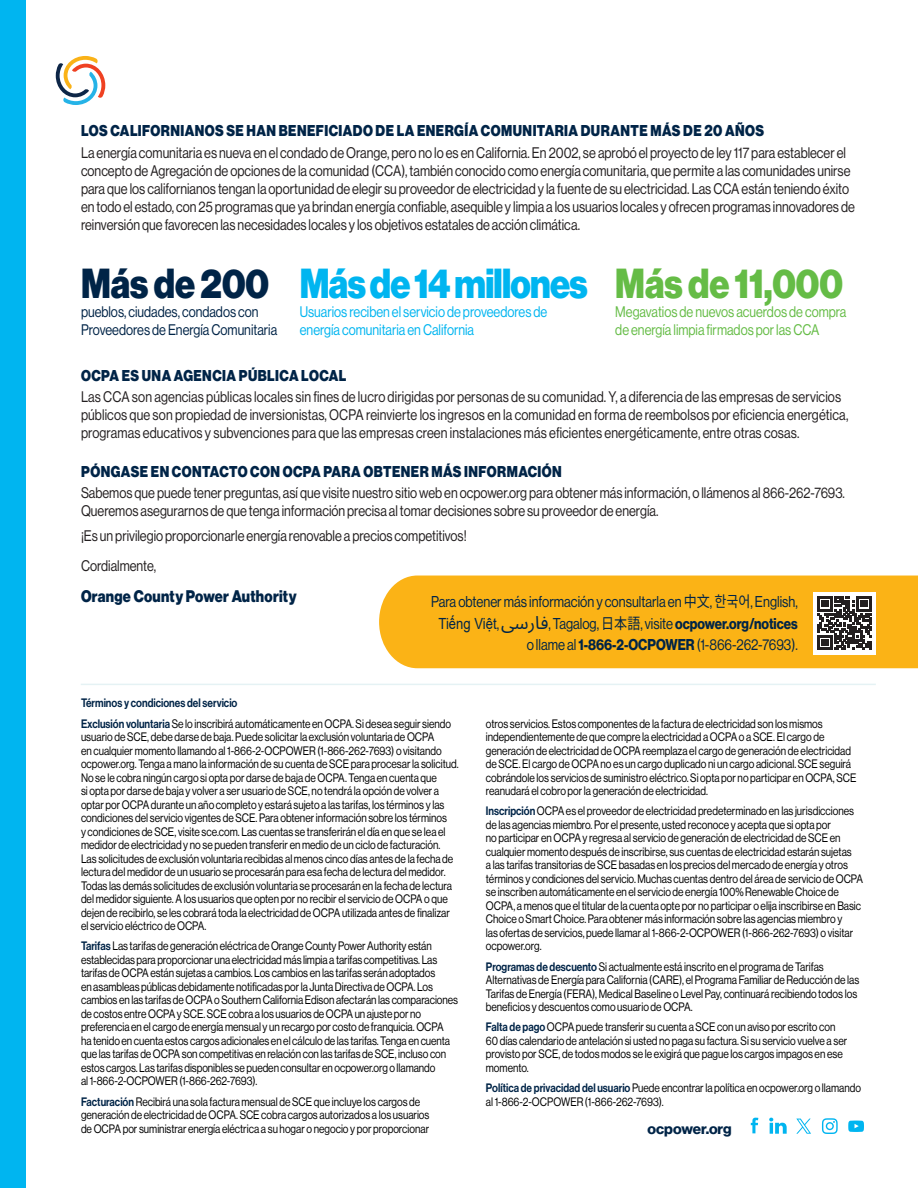
<style>
.page{position:relative;width:918px;height:1188px;background:#fff}
.page>*{position:absolute;margin:0;border:0;box-sizing:border-box;transform-origin:0 0}
.B1{font:41.1px "N Haas Grotesk DS Pro 95 Blk";letter-spacing:-.02em;color:#00b5f0;scale:.85 1}
.B1-2{font:41.1px "N Haas Grotesk DS Pro 95 Blk";color:#65bc46;scale:.85 1}
.B1-3{font:41.1px "N Haas Grotesk DS Pro 95 Blk";color:#002447;scale:.85 1}
.B1-4{font:18px "Noto Sans Arabic";color:#002447}
.B1-5{font:16.5px "N Haas Grotesk DS Pro 95 Blk";letter-spacing:.02em;color:#002447;scale:.85 1}
.B1-6{font:15.3px "N Haas Grotesk DS Pro 95 Blk";letter-spacing:.035em;color:#002447;scale:.85 1}
.B1-7{font:15.3px/21.6px "N Haas Grotesk DS Pro 55 Rg";color:#002447;scale:.85 1}
.B1-8{font:15px/18px "N Haas Grotesk DS Pro 55 Rg";color:#231f20;scale:.85 1}
.B1-9{font:15px/18px "N Haas Grotesk DS Pro 55 Rg";color:#00b5f0;scale:.85 1}
.B1-10{font:15px/18px "N Haas Grotesk DS Pro 55 Rg";color:#65bc46;scale:.85 1}
.B1-11{font:15px/18px "N Haas Grotesk DS Pro 55 Rg";color:#002447;scale:.85 1}
.t1{font:14.85px "N Haas Grotesk DS Pro 75 Bd";color:#002447}
.B1-12{font:12px/13.5px "N Haas Grotesk DS Pro 55 Rg";color:#000;scale:.85 1}
.B1-13{font:12px "N Haas Grotesk DS Pro 65 Md";color:#002447;scale:.85 1}
.s1{font-family:"Noto Sans CJ Ksc"}
.s2{font-family:"Noto Sans KR"}
.s3{font-family:"Arial"}
.s4{font-family:"Noto Sans JP"}
.s5{font-family:"N Haas Grotesk DS Pro 75 Bd"}
.s6{font-family:"N Haas Grotesk DS Pro 65 Md";color:#002447}
</style>
<div class="page">
<div style="left:0;top:0;width:25px;height:1188px;background:#00b5f0"></div>
<svg style="left:56px;top:56px;width:49px;height:49px"></svg>
<svg style="left:796px;top:1119px;width:15px;height:15px"></svg>
<svg style="left:751px;top:1118px;width:7px;height:15px"></svg>
<svg style="left:848px;top:1121px;width:16px;height:11px"></svg>
<svg style="left:822px;top:1118px;width:16px;height:16px"></svg>
<svg style="left:769px;top:1118px;width:18px;height:16px"></svg>
<div style="left:379px;top:576px;width:539px;height:92px;background:#fbb316"></div>
<hr style="left:81px;top:684px;width:795px;height:1px;background:#cbe6ea">
<div style="left:813px;top:592px;width:63px;height:63px;background:#fff"></div>
<svg style="left:818px;top:596px;width:53px;height:54px"></svg>
<p class="B1-6" style="left:81px;top:122px;width:805px">LOS CALIFORNIANOS SE HAN BENEFICIADO DE LA ENERGÍA COMUNITARIA DURANTE MÁS DE 20 AÑOS</p>
<p class="B1-8" style="left:81px;top:143px;width:912px">La energía comunitaria es nueva en el condado de Orange, pero no lo es en California. En 2002, se aprobó el proyecto de ley 117 para establecer el concepto de Agregación de opciones de la comunidad (CCA), también conocido como energía comunitaria, que permite a las comunidades unirse para que los californianos tengan la oportunidad de elegir su proveedor de electricidad y la fuente de su electricidad. Las CCA están teniendo éxito en todo el estado, con 25 programas que ya brindan energía confiable, asequible y limpia a los usuarios locales y ofrecen programas innovadores de reinversión que favorecen las necesidades locales y los objetivos estatales de acción climática.</p>
<p class="B1-3" style="left:81px;top:260px;width:223px">Más de 200</p>
<p class="B1-11" style="left:81px;top:303px;width:232px">pueblos, ciudades, condados con<br>Proveedores de Energía Comunitaria</p>
<p class="B1" style="left:300px;top:260px;width:340px">Más de 14 millones</p>
<p class="B1-9" style="left:300px;top:303px;width:293px">Usuarios reciben el servicio de proveedores de energía comunitaria en California</p>
<p class="B1-2" style="left:615px;top:260px;width:269px">Más de 11,000</p>
<p class="B1-10" style="left:615px;top:303px;width:273px">Megavatios de nuevos acuerdos de compra de energía limpia firmados por las CCA</p>
<p class="B1-6" style="left:81px;top:366px;width:314px">OCPA ES UNA AGENCIA PÚBLICA LOCAL</p>
<p class="B1-8" style="left:81px;top:388px;width:904px">Las CCA son agencias públicas locales sin fines de lucro dirigidas por personas de su comunidad. Y, a diferencia de las empresas de servicios públicos que son propiedad de inversionistas, OCPA reinvierte los ingresos en la comunidad en forma de reembolsos por eficiencia energética, programas educativos y subvenciones para que las empresas creen instalaciones más eficientes energéticamente, entre otras cosas.</p>
<p class="B1-6" style="left:81px;top:462px;width:567px">PÓNGASE EN CONTACTO CON OCPA PARA OBTENER MÁS INFORMACIÓN</p>
<p class="B1-8" style="left:81px;top:484px;width:900px">Sabemos que puede tener preguntas, así que visite nuestro sitio web en ocpower.org para obtener más información, o llámenos al 866-262-7693.<br>Queremos asegurarnos de que tenga información precisa al tomar decisiones sobre su proveedor de energía.</p>
<p class="B1-8" style="left:81px;top:527px;width:455px">¡Es un privilegio proporcionarle energía renovable a precios competitivos!</p>
<p class="B1-8" style="left:81px;top:556px;width:90px">Cordialmente,</p>
<p class="B1-5" style="left:81px;top:587px;width:255px">Orange County Power Authority</p>
<p class="B1-7" style="left:439px;top:591px;width:424px;text-indent:-7px">Para obtener más información y consultarla en <span class="s1">中文</span>, <span class="s2">한국어</span>, English,<br><span class="s3">Tiếng Việt</span>,</p>
<p class="B1-7" style="left:527px;top:613px;width:320px;line-height:21px;text-align:right">, Tagalog, <span class="s4">日本語</span>, visite <span class="s5">ocpower . org / notices<br></span>o llame al <span class="s5">1-866-2-OCPOWER</span> (1-866-262-7693).</p>
<p class="B1-4" style="left:501px;top:612px;width:49px">ی س فار</p>
<p class="B1-13" style="left:81px;top:696px;width:186px">Términos y condiciones del servicio</p>
<p class="B1-12" style="left:81px;top:717px;width:446px"><span class="s6">Exclusión voluntaria</span> Se lo inscribirá automáticamente en OCPA. Si desea seguir siendo usuario de SCE, debe darse de baja. Puede solicitar la exclusión voluntaria de OCPA<br>en cualquier momento llamando al 1-866-2-OCPOWER (1-866-262-7693) o visitando ocpower.org. Tenga a mano la información de su cuenta de SCE para procesar la solicitud.<br>No se le cobra ningún cargo si opta por darse de baja de OCPA. Tenga en cuenta que<br>si opta por darse de baja y volver a ser usuario de SCE, no tendrá la opción de volver a optar por OCPA durante un año completo y estará sujeto a las tarifas, los términos y las condiciones del servicio vigentes de SCE. Para obtener información sobre los términos<br>y condiciones de SCE, visite sce.com. Las cuentas se transferirán el día en que se lea el medidor de electricidad y no se pueden transferir en medio de un ciclo de facturación.<br>Las solicitudes de exclusión voluntaria recibidas al menos cinco días antes de la fecha de lectura del medidor de un usuario se procesarán para esa fecha de lectura del medidor.<br>Todas las demás solicitudes de exclusión voluntaria se procesarán en la fecha de lectura del medidor siguiente. A los usuarios que opten por no recibir el servicio de OCPA o que dejen de recibirlo, se les cobrará toda la electricidad de OCPA utilizada antes de finalizar el servicio eléctrico de OCPA.</p>
<p class="B1-12" style="left:81px;top:939px;width:445px"><span class="s6">Tarifas</span> Las tarifas de generación eléctrica de Orange County Power Authority están establecidas para proporcionar una electricidad más limpia a tarifas competitivas. Las tarifas de OCPA están sujetas a cambios. Los cambios en las tarifas serán adoptados<br>en asambleas públicas debidamente notificadas por la Junta Directiva de OCPA. Los cambios en las tarifas de OCPA o Southern California Edison afectarán las comparaciones de costos entre OCPA y SCE. SCE cobra a los usuarios de OCPA un ajuste por no preferencia en el cargo de energía mensual y un recargo por costo de franquicia. OCPA<br>ha tenido en cuenta estos cargos adicionales en el cálculo de las tarifas. Tenga en cuenta que las tarifas de OCPA son competitivas en relación con las tarifas de SCE, incluso con estos cargos. Las tarifas disponibles se pueden consultar en ocpower.org o llamando<br>al 1-866-2-OCPOWER (1-866-262-7693).</p>
<p class="B1-12" style="left:81px;top:1095px;width:411px"><span class="s6">Facturación</span> Recibirá una sola factura mensual de SCE que incluye los cargos de generación de electricidad de OCPA. SCE cobra cargos autorizados a los usuarios de OCPA por suministrar energía eléctrica a su hogar o negocio y por proporcionar</p>
<p class="B1-12" style="left:486px;top:717px;width:437px">otros servicios. Estos componentes de la factura de electricidad son los mismos independientemente de que compre la electricidad a OCPA o a SCE. El cargo de generación de electricidad de OCPA reemplaza el cargo de generación de electricidad de SCE. El cargo de OCPA no es un cargo duplicado ni un cargo adicional. SCE seguirá cobrándole los servicios de suministro eléctrico. Si opta por no participar en OCPA, SCE reanudará el cobro por la generación de electricidad.</p>
<p class="B1-12" style="left:486px;top:804px;width:445px"><span class="s6">Inscripción</span> OCPA es el proveedor de electricidad predeterminado en las jurisdicciones de las agencias miembro. Por el presente, usted reconoce y acepta que si opta por<br>no participar en OCPA y regresa al servicio de generación de electricidad de SCE en cualquier momento después de inscribirse, sus cuentas de electricidad estarán sujetas<br>a las tarifas transitorias de SCE basadas en los precios del mercado de energía y otros términos y condiciones del servicio. Muchas cuentas dentro del área de servicio de OCPA se inscriben automáticamente en el servicio de energía 100% Renewable Choice de OCPA, a menos que el titular de la cuenta opte por no participar o elija inscribirse en Basic Choice o Smart Choice. Para obtener más información sobre las agencias miembro y<br>las ofertas de servicios, puede llamar al 1-866-2-OCPOWER (1-866-262-7693) o visitar ocpower.org.</p>
<p class="B1-12" style="left:486px;top:960px;width:441px"><span class="s6">Programas de descuento</span> Si actualmente está inscrito en el programa de Tarifas Alternativas de Energía para California (CARE), el Programa Familiar de Reducción de las Tarifas de Energía (FERA), Medical Baseline o Level Pay, continuará recibiendo todos los beneficios y descuentos como usuario de OCPA.</p>
<p class="B1-12" style="left:486px;top:1020px;width:427px"><span class="s6">Falta de pago</span> OCPA puede transferir su cuenta a SCE con un aviso por escrito con 60 días calendario de antelación si usted no paga su factura. Si su servicio vuelve a ser provisto por SCE, de todos modos se le exigirá que pague los cargos impagos en ese momento.</p>
<p class="B1-12" style="left:486px;top:1081px;width:443px"><span class="s6">Política de privacidad del usuario</span> Puede encontrar la política en ocpower.org o llamando al 1-866-2-OCPOWER (1-866-262-7693).</p>
<p class="t1" style="left:648px;top:1120px;width:86px">ocpower.org</p>
</div>
